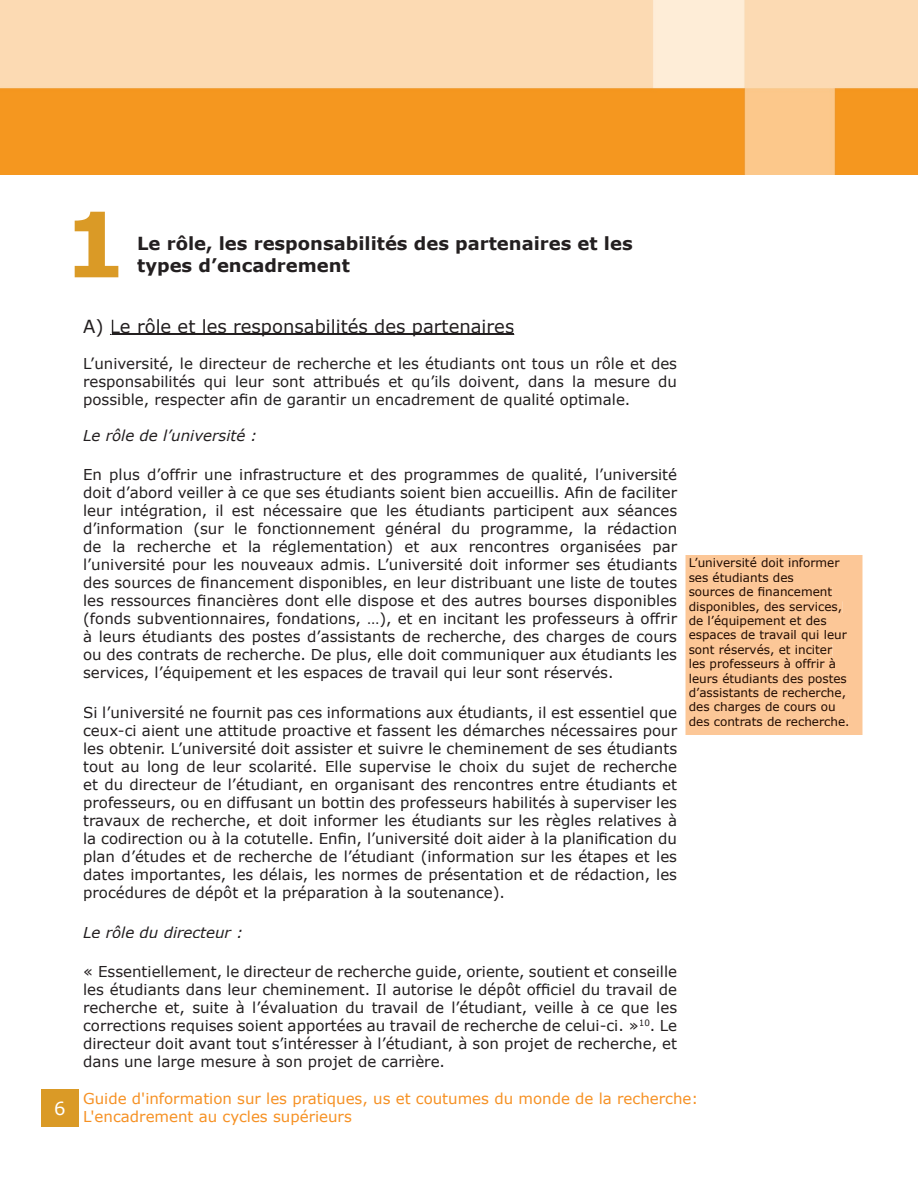
<style>
.page{position:relative;width:918px;height:1188px;background:#fff}
.page>*{position:absolute;margin:0;border:0;box-sizing:border-box;transform-origin:0 0}
.t1{font:700 90px "Verdana";color:#da9a26}
.t2{font:700 18px/21.6px "Verdana";color:#231f20}
.t3{font:18px "Verdana";color:#231f20}
.t4{font:18px "Verdana";color:#fff}
.t5{font:15px/18px "Verdana";color:#231f20;text-align:justify}
.t6{font:15px/18px "Verdana";color:#f69124}
.t7{font:italic 15px "Verdana";color:#231f20}
.t8{font:12px/14.4px "Verdana";color:#200b01}
</style>
<div class="page">
<img style="left:0;top:0;width:917px;height:174px">
<hr style="left:112px;top:334px;width:402px;height:1px;background:#231f20">
<div style="left:41px;top:1089px;width:38px;height:37px;background:#da9a26"></div>
<div style="left:685px;top:555px;width:178px;height:180px;background:#fcc797"></div>
<img style="left:917px;top:0;width:1px;height:174px">
<h1 class="t1" style="left:63px;top:187px;width:65px">1</h1>
<p class="t2" style="left:137px;top:232px;width:497px">Le rôle, les responsabilités des partenaires et les types d’encadrement</p>
<p class="t4" style="left:54px;top:1097px;width:13px">6</p>
<p class="t3" style="left:83px;top:315px;width:433px">A) Le rôle et les responsabilités des partenaires</p>
<p class="t5" style="left:83px;top:354px;width:595px">L’université, le directeur de recherche et les étudiants ont tous un rôle et des responsabilités qui leur sont attribués et qu’ils doivent, dans la mesure du possible, respecter afin de garantir un encadrement de qualité optimale.</p>
<p class="t7" style="left:83px;top:426px;width:176px">Le rôle de l’université :</p>
<p class="t5" style="left:83px;top:466px;width:596px">En plus d’offrir une infrastructure et des programmes de qualité, l’université doit d’abord veiller à ce que ses étudiants soient bien accueillis. Afin de faciliter leur intégration, il est nécessaire que les étudiants participent aux séances d’information (sur le fonctionnement général du programme, la rédaction de la recherche et la réglementation) et aux rencontres organisées par l’université pour les nouveaux admis. L’université doit informer ses étudiants des sources de financement disponibles, en leur distribuant une liste de toutes les ressources financières dont elle dispose et des autres bourses disponibles (fonds subventionnaires, fondations, …), et en incitant les professeurs à offrir à leurs étudiants des postes d’assistants de recherche, des charges de cours ou des contrats de recherche. De plus, elle doit communiquer aux étudiants les services, l’équipement et les espaces de travail qui leur sont réservés.</p>
<p class="t5" style="left:83px;top:703px;width:596px">Si l’université ne fournit pas ces informations aux étudiants, il est essentiel que ceux-ci aient une attitude proactive et fassent les démarches nécessaires pour les obtenir. L’université doit assister et suivre le cheminement de ses étudiants tout au long de leur scolarité. Elle supervise le choix du sujet de recherche et du directeur de l’étudiant, en organisant des rencontres entre étudiants et professeurs, ou en diffusant un bottin des professeurs habilités à superviser les travaux de recherche, et doit informer les étudiants sur les règles relatives à la codirection ou à la cotutelle. Enfin, l’université doit aider à la planification du plan d’études et de recherche de l’étudiant (information sur les étapes et les dates importantes, les délais, les normes de présentation et de rédaction, les procédures de dépôt et la préparation à la soutenance).</p>
<p class="t7" style="left:83px;top:923px;width:161px">Le rôle du directeur :</p>
<p class="t5" style="left:83px;top:962px;width:596px">« Essentiellement, le directeur de recherche guide, oriente, soutient et conseille les étudiants dans leur cheminement. Il autorise le dépôt officiel du travail de recherche et, suite à l’évaluation du travail de l’étudiant, veille à ce que les corrections requises soient apportées au travail de recherche de celui-ci. »<sup>10</sup>. Le directeur doit avant tout s’intéresser à l’étudiant, à son projet de recherche, et dans une large mesure à son projet de carrière.</p>
<p class="t8" style="left:689px;top:555px;width:162px">L’université doit informer ses étudiants des<br>sources de financement disponibles, des services, de l’équipement et des espaces de travail qui leur sont réservés, et inciter les professeurs à offrir à leurs étudiants des postes d’assistants de recherche, des charges de cours ou des contrats de recherche.</p>
<p class="t6" style="left:83px;top:1089px;width:617px">Guide d'information sur les pratiques, us et coutumes du monde de la recherche:<br>L'encadrement au cycles supérieurs</p>
</div>
